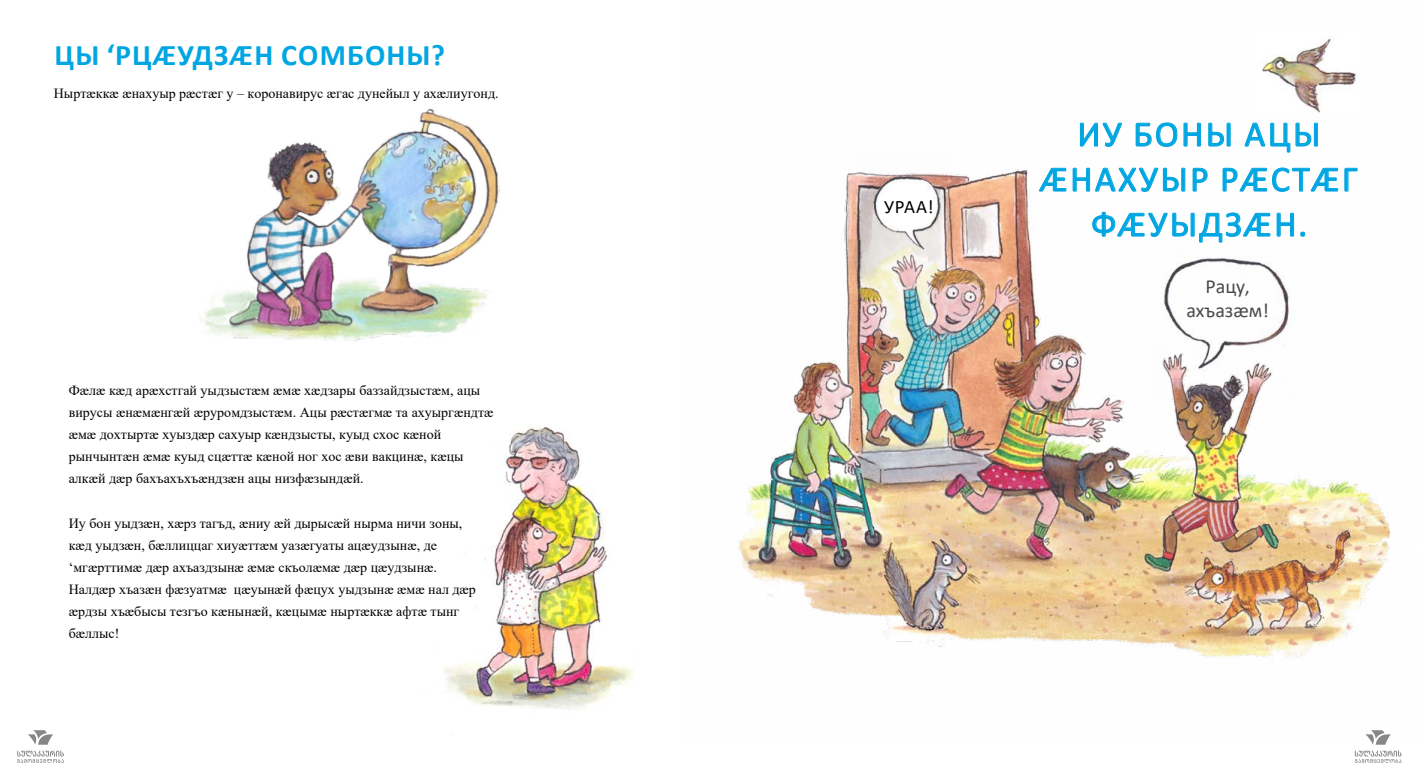
<style>
.page{position:relative;width:1418px;height:780px;background:#fff}
.page>*{position:absolute;margin:0;border:0;box-sizing:border-box;transform-origin:0 0}
.t1{font:36px/45px "Calibri";letter-spacing:.065em;color:#00a6e2;text-align:center}
.t2{font:700 30px "Calibri";letter-spacing:.04em;color:#00a6e2}
.t3{font:20px/24px "Calibri";color:#4a4a49;text-align:center}
.t4{font:19px "Calibri";color:#000}
.t5{font:14px/22px "Times New Roman";color:#000}
</style>
<div class="page">
<img style="left:738px;top:123px;width:653px;height:613px">
<img style="left:1262px;top:38px;width:95px;height:75px">
<img style="left:444px;top:427px;width:190px;height:282px">
<img style="left:199px;top:109px;width:301px;height:232px">
<img style="left:856px;top:147px;width:99px;height:126px">
<img style="left:1149px;top:233px;width:146px;height:168px">
<svg style="left:1365px;top:730px;width:25px;height:14px"></svg>
<svg style="left:1354px;top:750px;width:47px;height:13px"></svg>
<svg style="left:28px;top:730px;width:25px;height:14px"></svg>
<svg style="left:17px;top:750px;width:47px;height:13px"></svg>
<svg style="left:1079px;top:122px;width:43px;height:25px"></svg>
<svg style="left:1135px;top:122px;width:42px;height:25px"></svg>
<svg style="left:1183px;top:122px;width:18px;height:25px"></svg>
<svg style="left:1207px;top:122px;width:23px;height:25px"></svg>
<svg style="left:1244px;top:122px;width:74px;height:31px"></svg>
<svg style="left:1038px;top:167px;width:28px;height:25px"></svg>
<svg style="left:1072px;top:166px;width:113px;height:29px"></svg>
<svg style="left:1192px;top:167px;width:15px;height:25px"></svg>
<svg style="left:1222px;top:167px;width:136px;height:25px"></svg>
<svg style="left:1091px;top:211px;width:179px;height:32px"></svg>
<svg style="left:1276px;top:212px;width:29px;height:25px"></svg>
<h2 class="t2" style="left:54px;top:34px;width:392px">ЦЫ ‘РЦÆУДЗÆН СОМБОНЫ?</h2>
<p class="t5" style="left:54px;top:82px;width:446px">Ныртæккæ æнахуыр рæстæг у – коронавирус æгас дунейыл у ахæлиугонд.</p>
<p class="t5" style="left:69px;top:379px;width:426px">Фæлæ кæд арæхстгай уыдзыстæм æмæ хæдзары баззайдзыстæм, ацы вирусы æнæмæнгæй æруромдзыстæм. Ацы рæстæгмæ та ахуыргæндтæ æмæ дохтыртæ хуыздæр сахуыр кæндзысты, куыд схос кæной рынчынтæн æмæ куыд сцæттæ кæной ног хос æви вакцинæ, кæцы алкæй дæр бахъахъхъæндзæн ацы низфæзындæй.</p>
<p class="t5" style="left:69px;top:511px;width:409px">Иу бон уыдзæн, хæрз тагъд, æниу æй дырысæй нырма ничи зоны, кæд уыдзæн, бæллиццаг хиуæттæм уазæгуаты ацæудзынæ, де ‘мгæрттимæ дæр ахъаздзынæ æмæ скъолæмæ дæр цæудзынæ.<br>Налдæр хъазæн фæзуатмæ цæуынæй фæцух уыдзынæ æмæ нал дæр æрдзы хъæбысы тезгъо кæнынæй, кæцымæ ныртæккæ афтæ тынг бæллыс!</p>
<h3 class="t4" style="left:884px;top:193px;width:51px">УРАА!</h3>
<h1 class="t1" style="left:1040px;top:111px;width:318px">ИУ БОНЫ АЦЫ<br>ÆНАХУЫР РÆСТÆГ<br>ФÆУЫДЗÆН.</h1>
<h3 class="t3" style="left:1186px;top:273px;width:84px">Рацу, ахъазæм!</h3>
</div>
